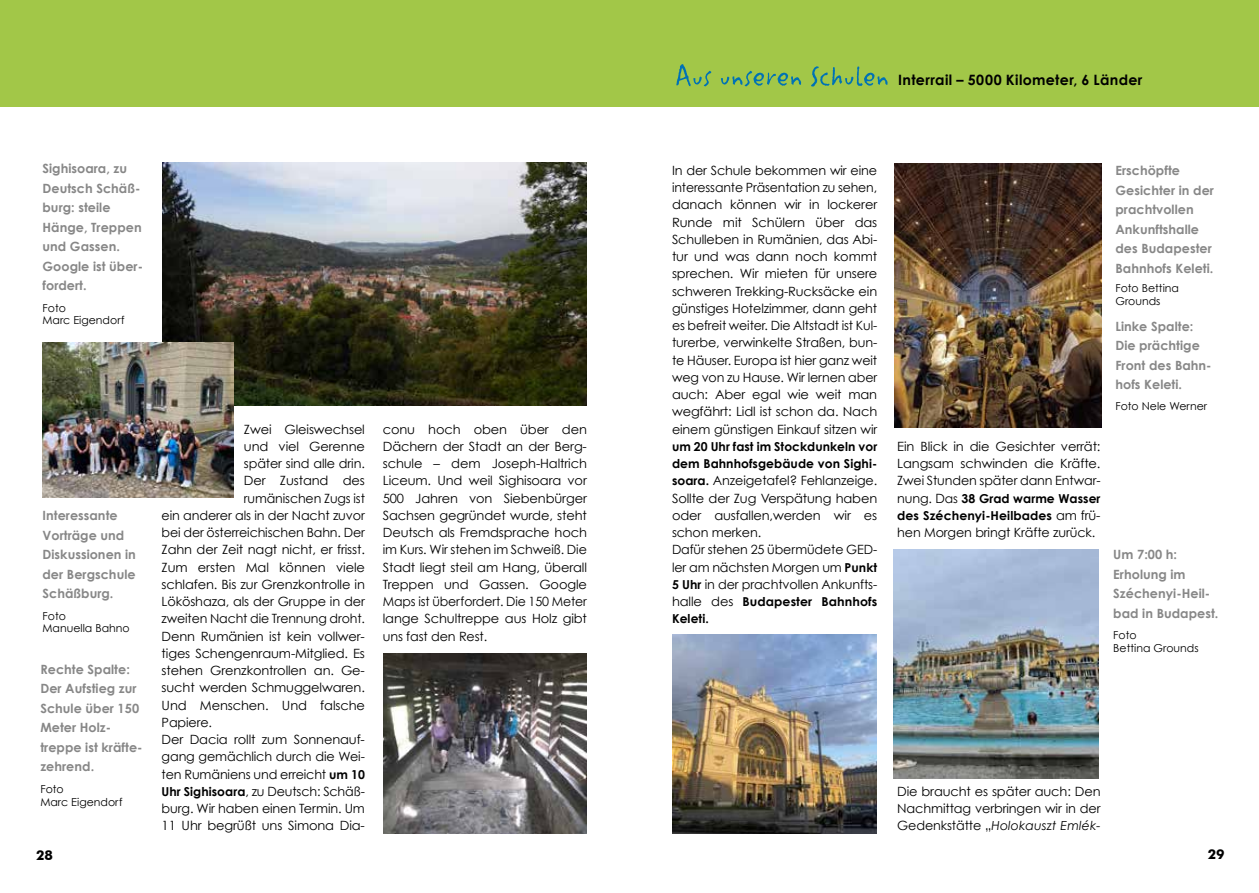
<style>
.page{position:relative;width:1259px;height:893px;background:#fff}
.page>*{position:absolute;margin:0;border:0;box-sizing:border-box;transform-origin:0 0}
.t1{font:700 14.25px "Century Gothic";letter-spacing:.025em;color:#000}
.t2{font:700 13.5px "Futura BT";color:#000}
.t3{font:12.75px/17.2px "Century Gothic";letter-spacing:-.01em;color:#000;text-align:justify}
.t4{font:700 12.75px/19.5px "Century Gothic";letter-spacing:.005em;color:#878787}
.t5{font:italic 12.45px "Century Gothic";letter-spacing:.01em;color:#000}
.t6{font:700 12.3px/17.2px "Century Gothic";letter-spacing:.005em;color:#000}
.t7{font:10.95px/12.8px "Century Gothic";color:#000}
.s1{font-weight:700;font-size:12.3px}
.s2{font-weight:400;font-size:12.75px}
.s3{font-weight:400}
.s4{font-style:normal;font-size:12.75px}
</style>
<div class="page">
<div style="left:0;top:0;width:1259px;height:107px;background:#a2c748"></div>
<img style="left:163px;top:163px;width:424px;height:242px">
<img style="left:384px;top:654px;width:203px;height:179px">
<img style="left:43px;top:342px;width:191px;height:155px">
<img style="left:894px;top:164px;width:207px;height:263px">
<img style="left:672px;top:635px;width:204px;height:198px">
<img style="left:893px;top:550px;width:205px;height:228px">
<svg style="left:676px;top:64px;width:211px;height:22px"></svg>
<p class="t4" style="left:43px;top:159px;width:102px">Sighisoara, zu<br>Deutsch Schäß&shy;burg: steile<br>Hänge, Treppen und Gassen.<br>Google ist über&shy;fordert.</p>
<p class="t7" style="left:43px;top:301px;width:84px">Foto<br>Marc Eigendorf</p>
<p class="t4" style="left:43px;top:506px;width:95px">Interessante<br>Vorträge und<br>Diskussionen in der Bergschule<br>Schäßburg.</p>
<p class="t7" style="left:43px;top:609px;width:89px">Foto<br>Manuella Bahno</p>
<p class="t4" style="left:40px;top:659px;width:104px">Rechte Spalte:<br>Der Aufstieg zur<br>Schule über 150<br>Meter Holz&shy;treppe ist kräfte&shy;zehrend.</p>
<p class="t7" style="left:40px;top:782px;width:84px">Foto<br>Marc Eigendorf</p>
<p class="t3" style="left:244px;top:420px;width:122px">Zwei Gleiswechsel</p>
<p class="t3" style="left:244px;top:437px;width:122px">und viel Gerenne</p>
<p class="t3" style="left:244px;top:455px;width:122px">später sind alle drin.</p>
<p class="t3" style="left:244px;top:472px;width:122px">Der Zustand des</p>
<p class="t3" style="left:244px;top:489px;width:122px">rumänischen Zugs ist</p>
<p class="t3" style="left:162px;top:506px;width:205px">ein anderer als in der Nacht zuvor</p>
<p class="t3" style="left:162px;top:524px;width:205px">bei der österreichischen Bahn. Der</p>
<p class="t3" style="left:162px;top:541px;width:205px">Zahn der Zeit nagt nicht, er frisst.</p>
<p class="t3" style="left:162px;top:558px;width:205px">Zum ersten Mal können viele</p>
<p class="t3" style="left:162px;top:575px;width:205px">schlafen. Bis zur Grenzkontrolle in</p>
<p class="t3" style="left:162px;top:593px;width:205px">Lököshaza, als der Gruppe in der</p>
<p class="t3" style="left:162px;top:610px;width:205px">zweiten Nacht die Trennung droht.</p>
<p class="t3" style="left:162px;top:627px;width:205px">Denn Rumänien ist kein vollwer-</p>
<p class="t3" style="left:162px;top:644px;width:205px">tiges Schengenraum-Mitglied. Es</p>
<p class="t3" style="left:162px;top:662px;width:205px">stehen Grenzkontrollen an. Ge-</p>
<p class="t3" style="left:162px;top:679px;width:205px">sucht werden Schmuggelwaren.</p>
<p class="t3" style="left:162px;top:696px;width:205px">Und Menschen. Und falsche</p>
<p class="t3" style="left:162px;top:713px;width:52px">Papiere.</p>
<p class="t3" style="left:162px;top:731px;width:205px">Der Dacia rollt zum Sonnenauf-</p>
<p class="t3" style="left:162px;top:748px;width:205px">gang gemächlich durch die Wei-</p>
<p class="t3" style="left:162px;top:765px;width:205px">ten Rumäniens und erreicht <span class="s1">um 10</span></p>
<p class="t3" style="left:162px;top:782px;width:205px"><span class="s1">Uhr Sighisoara</span>, zu Deutsch: Schäß-</p>
<p class="t3" style="left:162px;top:800px;width:205px">burg. Wir haben einen Termin. Um</p>
<p class="t3" style="left:162px;top:817px;width:205px">11 Uhr begrüßt uns Simona Dia-</p>
<p class="t3" style="left:383px;top:420px;width:206px">conu hoch oben über den Dächern der Stadt an der Berg&shy;schule – dem Joseph-Haltrich Liceum. Und weil Sighisoara vor 500 Jahren von Siebenbürger Sachsen gegründet wurde, steht Deutsch als Fremdsprache hoch im Kurs. Wir stehen im Schweiß. Die Stadt liegt steil am Hang, überall Treppen und Gassen. Google Maps ist überfordert. Die 150 Meter lange Schultreppe aus Holz gibt uns fast den Rest.</p>
<p class="t1" style="left:898px;top:71px;width:246px">Interrail – 5000 Kilometer, 6 Länder</p>
<p class="t3" style="left:672px;top:161px;width:207px">In der Schule bekommen wir eine interessante Präsentation zu sehen, danach können wir in lockerer Runde mit Schülern über das Schulleben in Rumänien, das Abi&shy;tur und was dann noch kommt sprechen. Wir mieten für unsere schweren Trekking-Rucksäcke ein günstiges Hotelzimmer, dann geht es befreit weiter. Die Altstadt ist Kul&shy;turerbe, verwinkelte Straßen, bun&shy;te Häuser. Europa ist hier ganz weit weg von zu Hause. Wir lernen aber auch: Aber egal wie weit man wegfährt: Lidl ist schon da. Nach einem günstigen Einkauf sitzen wir</p>
<p class="t6" style="left:672px;top:437px;width:207px">um 20 Uhr fast im Stockdunkeln vor dem Bahnhofsgebäude von Sighi-</p>
<p class="t3" style="left:672px;top:472px;width:207px;text-align:left"><span class="s1">soara.</span> Anzeigetafel? Fehlanzeige.<br>Sollte der Zug Verspätung haben oder ausfallen,werden wir es schon merken.<br>Dafür stehen 25 übermüdete GED&shy;ler am nächsten Morgen um <span class="s1">Punkt<br>5 Uhr</span> in der prachtvollen Ankunfts-</p>
<p class="t6" style="left:672px;top:593px;width:207px"><span class="s2">halle des</span> Budapester Bahnhofs<br>Keleti.</p>
<p class="t3" style="left:897px;top:437px;width:205px">Ein Blick in die Gesichter verrät:<br>Langsam schwinden die Kräfte.<br>Zwei Stunden später dann Entwar-</p>
<p class="t6" style="left:897px;top:489px;width:205px"><span class="s2">nung. D</span><span class="s3">as</span> 38 Grad warme Wasser des Széchenyi-Heilbades <span class="s2">am frü-</span></p>
<p class="t3" style="left:897px;top:524px;width:199px">hen Morgen bringt Kräfte zurück.</p>
<p class="t4" style="left:1115px;top:161px;width:100px">Erschöpfte<br>Gesichter in der prachtvollen<br>Ankunftshalle des Budapester<br>Bahnhofs Keleti.</p>
<p class="t7" style="left:1115px;top:282px;width:65px">Foto Bettina<br>Grounds</p>
<p class="t4" style="left:1115px;top:316px;width:98px">Linke Spalte:<br>Die prächtige<br>Front des Bahn&shy;hofs Keleti.</p>
<p class="t7" style="left:1115px;top:400px;width:93px">Foto Nele Werner</p>
<p class="t4" style="left:1113px;top:544px;width:107px">Um 7:00 h:<br>Erholung im<br>Széchenyi-Heil&shy;bad in Budapest.</p>
<p class="t7" style="left:1113px;top:628px;width:87px">Foto<br>Bettina Grounds</p>
<p class="t3" style="left:897px;top:782px;width:205px">Die braucht es später auch: Den<br>Nachmittag verbringen wir in der</p>
<p class="t5" style="left:897px;top:818px;width:205px"><span class="s4">Gedenkstätte „</span>Holokauszt Emlék-</p>
<p class="t2" style="left:36px;top:847px;width:18px">28</p>
<p class="t2" style="left:1207px;top:846px;width:18px">29</p>
</div>
